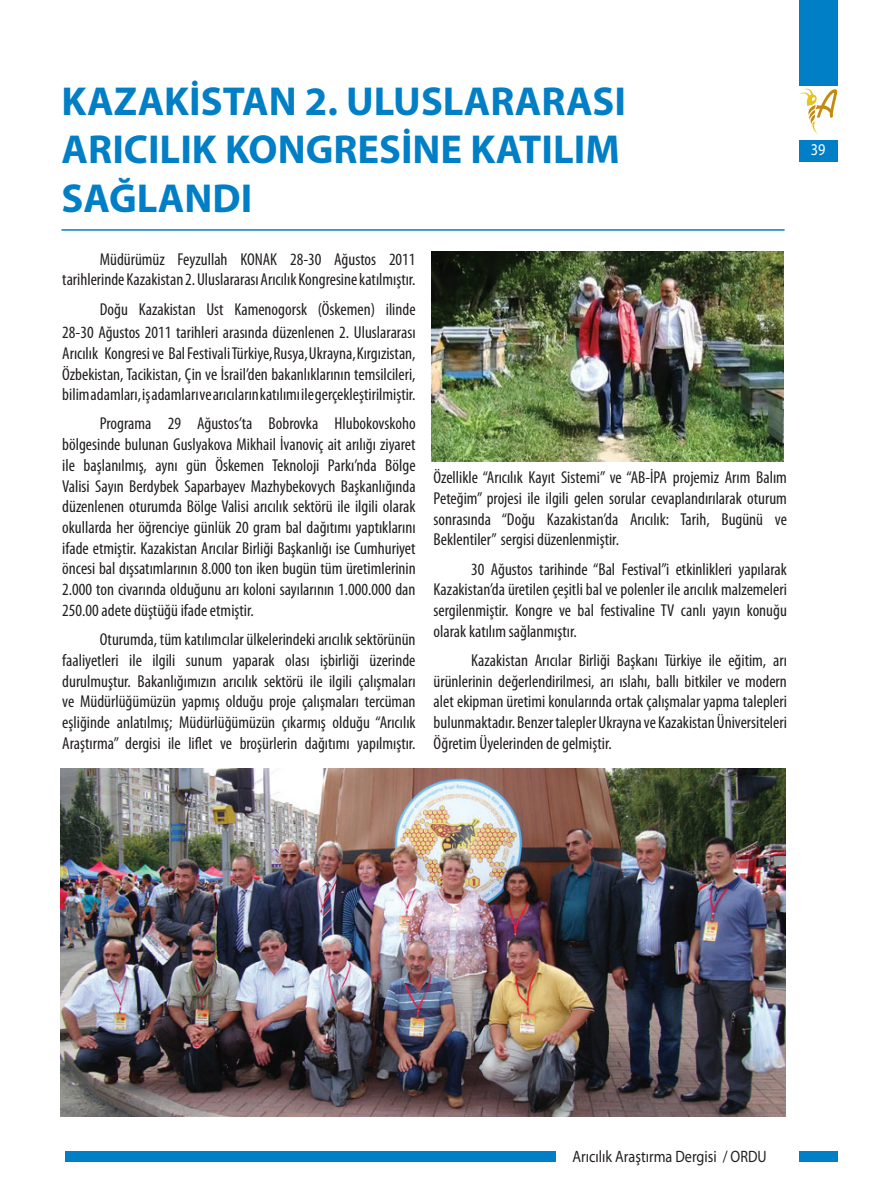
<style>
.page{position:relative;width:872px;height:1204px;background:#fff}
.page>*{position:absolute;margin:0;border:0;box-sizing:border-box;transform-origin:0 0}
.t1{font:700 40.5px/48.8px "Myriad Pro";color:#007fc6}
.t2{font:condensed 17.25px/20.7px "Myriad Pro";color:#231f20;text-align:justify}
.t3{font:16.5px "Myriad Pro";color:#231f20;scale:.86 1}
.t4{font:16.5px "Myriad Pro";color:#fff;scale:.86 1}
</style>
<div class="page">
<svg style="left:799px;top:88px;width:38px;height:47px"></svg>
<div style="left:799px;top:0;width:38px;height:85px;background:#007fc6"></div>
<div style="left:799px;top:140px;width:38px;height:22px;background:#007fc6"></div>
<div style="left:799px;top:1151px;width:38px;height:10px;background:#007fc6"></div>
<div style="left:65px;top:1151px;width:491px;height:10px;background:#007fc6"></div>
<img style="left:61px;top:768px;width:724px;height:348px">
<hr style="left:61px;top:229px;width:723px;height:2px;background:#007fc6">
<img style="left:431px;top:252px;width:353px;height:210px">
<h1 class="t1" style="left:62px;top:75px;width:566px">KAZAKİSTAN 2. ULUSLARARASI<br>ARICILIK KONGRESİNE KATILIM<br>SAĞLANDI</h1>
<p class="t2" style="left:62px;top:248px;width:355px;text-align:right">Müdürümüz Feyzullah KONAK 28-30 Ağustos 2011 tarihlerinde Kazakistan 2. Uluslararası Arıcılık Kongresine katılmıştır.</p>
<p class="t2" style="left:62px;top:297px;width:355px;line-height:23.5px;text-align:right">Doğu Kazakistan Ust Kamenogorsk (Öskemen) ilinde<br>28-30 Ağustos 2011 tarihleri arasında düzenlenen 2. Uluslararası</p>
<p class="t2" style="left:62px;top:342px;width:355px">Arıcılık Kongresi ve Bal Festivali Türkiye, Rusya, Ukrayna, Kırgızistan, Özbekistan, Tacikistan, Çin ve İsrail’den bakanlıklarının temsilcileri, bilim adamları, iş adamları ve arıcıların katılımı ile gerçekleştirilmiştir.</p>
<p class="t2" style="left:62px;top:413px;width:355px;text-indent:38px">Programa 29 Ağustos’ta Bobrovka Hlubokovskoho bölgesinde bulunan Guslyakova Mikhail İvanoviç ait arılığı ziyaret ile başlanılmış, aynı gün Öskemen Teknoloji Parkı’nda Bölge Valisi Sayın Berdybek Saparbayev Mazhybekovych Başkanlığında düzenlenen oturumda Bölge Valisi arıcılık sektörü ile ilgili olarak okullarda her öğrenciye günlük 20 gram bal dağıtımı yaptıklarını ifade etmiştir. Kazakistan Arıcılar Birliği Başkanlığı ise Cumhuriyet öncesi bal dışsatımlarının 8.000 ton iken bugün tüm üretimlerinin 2.000 ton civarında olduğunu arı koloni sayılarının 1.000.000 dan 250.00 adete düştüğü ifade etmiştir.</p>
<p class="t2" style="left:62px;top:628px;width:355px;text-indent:38px">Oturumda, tüm katılımcılar ülkelerindeki arıcılık sektörünün faaliyetleri ile ilgili sunum yaparak olası işbirliği üzerinde durulmuştur. Bakanlığımızın arıcılık sektörü ile ilgili çalışmaları ve Müdürlüğümüzün yapmış olduğu proje çalışmaları tercüman eşliğinde anlatılmış; Müdürlüğümüzün çıkarmış olduğu “Arıcılık Araştırma” dergisi ile liflet ve broşürlerin dağıtımı yapılmıştır.</p>
<p class="t2" style="left:433px;top:467px;width:355px">Özellikle “Arıcılık Kayıt Sistemi” ve “AB-İPA projemiz Arım Balım Peteğim” projesi ile ilgili gelen sorular cevaplandırılarak oturum sonrasında “Doğu Kazakistan’da Arıcılık: Tarih, Bugünü ve Beklentiler” sergisi düzenlenmiştir.</p>
<p class="t2" style="left:433px;top:558px;width:355px;text-indent:38px">30 Ağustos tarihinde “Bal Festival”i etkinlikleri yapılarak Kazakistan’da üretilen çeşitli bal ve polenler ile arıcılık malzemeleri sergilenmiştir. Kongre ve bal festivaline TV canlı yayın konuğu olarak katılım sağlanmıştır.</p>
<p class="t2" style="left:433px;top:649px;width:355px;text-indent:38px">Kazakistan Arıcılar Birliği Başkanı Türkiye ile eğitim, arı ürünlerinin değerlendirilmesi, arı ıslahı, ballı bitkiler ve modern alet ekipman üretimi konularında ortak çalışmalar yapma talepleri bulunmaktadır. Benzer talepler Ukrayna ve Kazakistan Üniversiteleri Öğretim Üyelerinden de gelmiştir.</p>
<p class="t4" style="left:811px;top:140px;width:18px">39</p>
<p class="t3" style="left:572px;top:1146px;width:227px">Arıcılık Araştırma Dergisi / ORDU</p>
</div>
